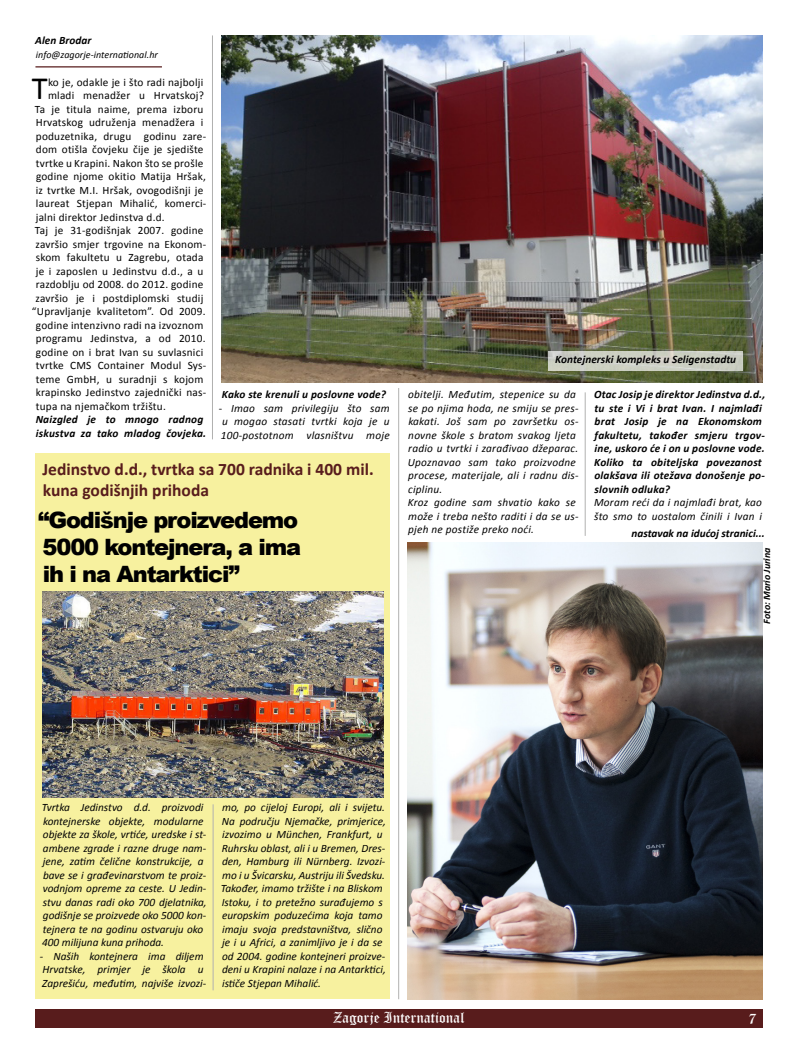
<style>
.page{position:relative;width:798px;height:1063px;background:#fff}
.page>*{position:absolute;margin:0;border:0;box-sizing:border-box;transform-origin:0 0}
.t1{font:32.5px "Calibri";color:#000}
.t2{font:900 22.5px/27px "Arial";letter-spacing:-.05em;color:#000}
.t3{font:700 17.5px/21px "Calibri";color:#581c1c}
.t4{font:15px "Old English Text";color:#fff}
.t5{font:italic 11.25px/13.5px "Calibri";color:#000}
.t6{font:11.25px "Calibri";letter-spacing:.02em;color:#000}
.t7{font:italic 11.25px/13.5px "Calibri";letter-spacing:.02em;color:#000}
.t8{font:italic 700 11.25px/13.5px "Calibri";letter-spacing:.02em;color:#000}
.t9{font:italic 700 11.25px "Calibri";color:#000}
.t10{font:italic 10px "Calibri";letter-spacing:.005em;color:#000}
.t11{font:italic 700 10px "Calibri";color:#000}
.s1{font-style:normal}
</style>
<div class="page">
<div style="left:35px;top:1009px;width:727px;height:19px;background:#581c1c"></div>
<hr style="left:35px;top:66px;width:127px;height:1px;background:#581c1c">
<div style="left:35px;top:454px;width:355px;height:545px;background:#f7f19f"></div>
<img style="left:43px;top:592px;width:340px;height:205px">
<img style="left:407px;top:542px;width:355px;height:457px">
<img style="left:221px;top:35px;width:541px;height:348px">
<svg style="left:547px;top:351px;width:195px;height:20px;background:#cccec3"></svg>
<hr style="left:212px;top:35px;width:1px;height:404px;background:#b1b1b0">
<hr style="left:398px;top:388px;width:1px;height:611px;background:#b1b1b0">
<hr style="left:584px;top:392px;width:1px;height:144px;background:#b1b1b0">
<hr style="left:213px;top:804px;width:1px;height:186px;background:#b1b1b0">
<p class="t8" style="left:35px;top:33px;width:58px">Alen Brodar</p>
<p class="t10" style="left:36px;top:48px;width:124px">info@zagorje-international.hr</p>
<h1 class="t1" style="left:32px;top:68px;width:17px">T</h1>
<p class="t6" style="left:48px;top:75px;width:157px">ko je, odakle je i što radi najbolji</p>
<p class="t6" style="left:48px;top:89px;width:157px">mladi menadžer u Hrvatskoj?</p>
<p class="t6" style="left:35px;top:102px;width:170px">Ta je titula naime, prema izboru</p>
<p class="t6" style="left:36px;top:116px;width:169px">Hrvatskog udruženja menadžera i</p>
<p class="t6" style="left:36px;top:129px;width:172px">poduzetnika, drugu godinu zare-</p>
<p class="t6" style="left:36px;top:143px;width:169px">dom otišla čovjeku čije je sjedište</p>
<p class="t6" style="left:36px;top:156px;width:169px">tvrtke u Krapini. Nakon što se prošle</p>
<p class="t6" style="left:36px;top:170px;width:171px">godine njome okitio Matija Hršak,</p>
<p class="t6" style="left:36px;top:183px;width:169px">iz tvrtke M.I. Hršak, ovogodišnji je</p>
<p class="t6" style="left:36px;top:197px;width:172px">laureat Stjepan Mihalić, komerci-</p>
<p class="t6" style="left:36px;top:210px;width:130px">jalni direktor Jedinstva d.d.</p>
<p class="t6" style="left:35px;top:224px;width:170px">Taj je 31-godišnjak 2007. godine</p>
<p class="t6" style="left:36px;top:237px;width:172px">završio smjer trgovine na Ekonom-</p>
<p class="t6" style="left:36px;top:251px;width:169px">skom fakultetu u Zagrebu, otada</p>
<p class="t6" style="left:36px;top:264px;width:169px">je i zaposlen u Jedinstvu d.d., a u</p>
<p class="t6" style="left:36px;top:278px;width:169px">razdoblju od 2008. do 2012. godine</p>
<p class="t6" style="left:36px;top:291px;width:169px">završio je i postdiplomski studij</p>
<p class="t6" style="left:32px;top:305px;width:175px">“Upravljanje kvalitetom”. Od 2009.</p>
<p class="t6" style="left:36px;top:318px;width:169px">godine intenzivno radi na izvoznom</p>
<p class="t6" style="left:36px;top:332px;width:171px">programu Jedinstva, a od 2010.</p>
<p class="t6" style="left:36px;top:345px;width:169px">godine on i brat Ivan su suvlasnici</p>
<p class="t6" style="left:36px;top:359px;width:172px">tvrtke CMS Container Modul Sys-</p>
<p class="t6" style="left:36px;top:372px;width:169px">teme GmbH, u suradnji s kojom</p>
<p class="t6" style="left:36px;top:386px;width:172px">krapinsko Jedinstvo zajednički nas-</p>
<p class="t6" style="left:36px;top:399px;width:131px">tupa na njemačkom tržištu.</p>
<p class="t8" style="left:36px;top:413px;width:172px">Naizgled je to mnogo radnog iskustva za tako mladog čovjeka.</p>
<p class="t8" style="left:222px;top:388px;width:166px">Kako ste krenuli u poslovne vode?</p>
<p class="t5" style="left:219px;top:401px;width:172px;text-align:justify"><span class="s1">-</span> Imao sam privilegiju što sam u mogao stasati tvrtki koja je u 100-postotnom vlasništvu moje</p>
<h3 class="t3" style="left:42px;top:458px;width:332px">Jedinstvo d.d., tvrtka sa 700 radnika i 400 mil. kuna godišnjih prihoda</h3>
<h2 class="t2" style="left:38px;top:506px;width:264px">“Godišnje proizvedemo<br>5000 kontejnera, a ima ih i na Antarktici”</h2>
<p class="t8" style="left:555px;top:352px;width:182px">Kontejnerski kompleks u Seligenstadtu</p>
<p class="t7" style="left:407px;top:387px;width:172px">obitelji. Međutim, stepenice su da se po njima hoda, ne smiju se pres&shy;kakati. Još sam po završetku os&shy;novne škole s bratom svakog ljeta radio u tvrtki i zarađivao džeparac.<br>Upoznavao sam tako proizvodne procese, materijale, ali i radnu dis&shy;ciplinu.<br>Kroz godine sam shvatio kako se može i treba nešto raditi i da se us&shy;pjeh ne postiže preko noći.</p>
<p class="t8" style="left:593px;top:388px;width:173px">Otac Josip je direktor Jedinstva d.d., tu ste i Vi i brat Ivan. I najmlađi brat Josip je na Ekonomskom fakultetu, također smjeru trgov&shy;ine, uskoro će i on u poslovne vode.<br>Koliko ta obiteljska povezanost olakšava ili otežava donošenje po&shy;slovnih odluka?</p>
<p class="t7" style="left:594px;top:495px;width:169px">Moram reći da i najmlađi brat, kao što smo to uostalom činili i Ivan i</p>
<p class="t9" style="left:631px;top:526px;width:135px">nastavak na idućoj stranici...</p>
<p class="t11" style="left:760px;top:624px;width:78px;rotate:-90deg">Foto: Mario Jurina</p>
<p class="t5" style="left:42px;top:800px;width:166px">Tvrtka Jedinstvo d.d. proizvodi kontejnerske objekte, modularne objekte za škole, vrtiće, uredske i st&shy;ambene zgrade i razne druge nam&shy;jene, zatim čelične konstrukcije, a bave se i građevinarstvom te proiz&shy;vodnjom opreme za ceste. U Jedin&shy;stvu danas radi oko 700 djelatnika, godišnje se proizvede oko 5000 kon&shy;tejnera te na godinu ostvaruju oko 400 milijuna kuna prihoda.</p>
<p class="t5" style="left:40px;top:949px;width:168px">- Naših kontejnera ima diljem<br>Hrvatske, primjer je škola u<br>Zaprešiću, međutim, najviše izvozi-</p>
<p class="t5" style="left:221px;top:800px;width:166px">mo, po cijeloj Europi, ali i svijetu.<br>Na području Njemačke, primjerice, izvozimo u München, Frankfurt, u Ruhrsku oblast, ali i u Bremen, Dres&shy;den, Hamburg ili Nürnberg. Izvozi&shy;mo i u Švicarsku, Austriju ili Švedsku.<br>Također, imamo tržište i na Bliskom Istoku, i to pretežno surađujemo s europskim poduzećima koja tamo imaju svoja predstavništva, slično je i u Africi, a zanimljivo je i da se od 2004. godine kontejneri proizve&shy;deni u Krapini nalaze i na Antarktici, ističe Stjepan Mihalić.</p>
<h3 class="t4" style="left:333px;top:1008px;width:133px">Zagorje International</h3>
<h3 class="t4" style="left:748px;top:1009px;width:9px">7</h3>
</div>
